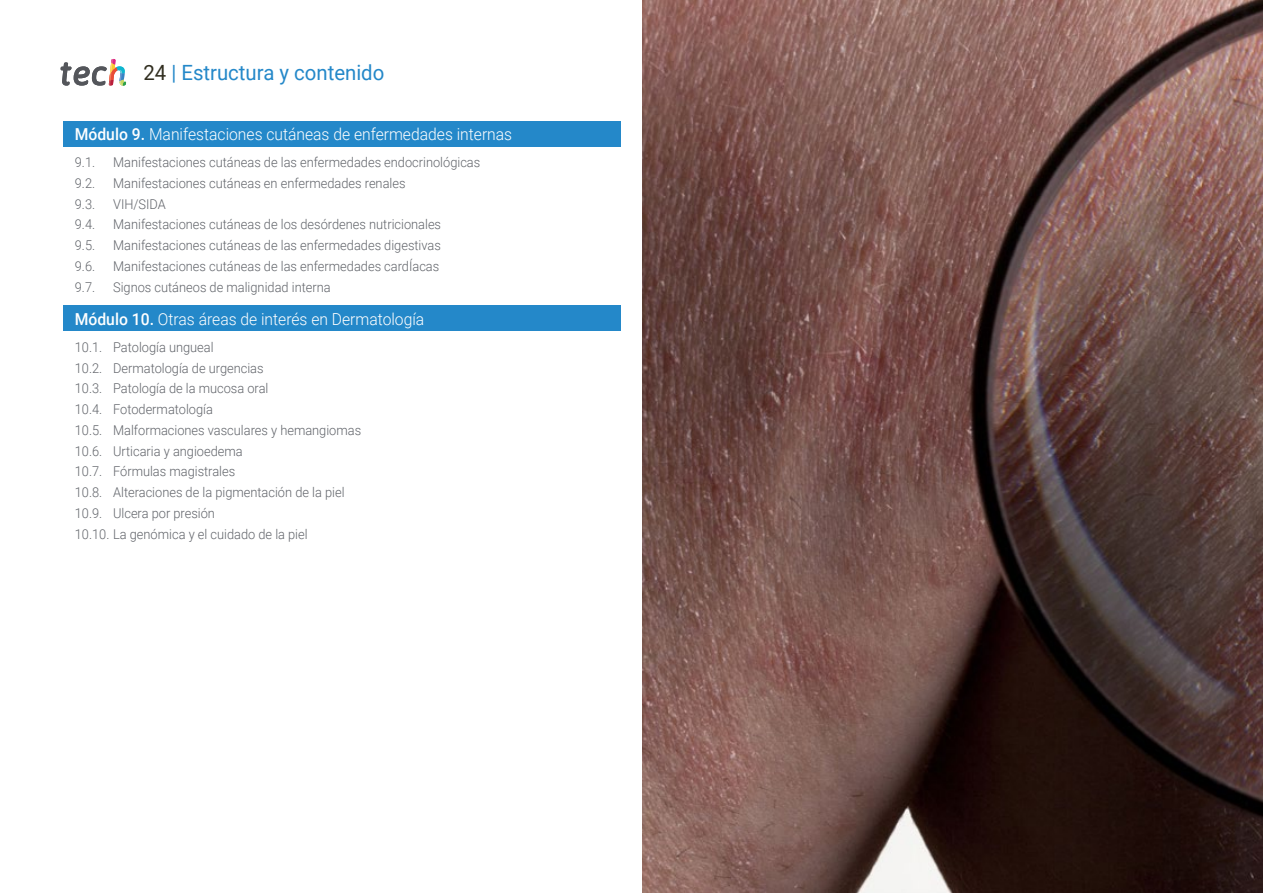
<style>
.page{position:relative;width:1263px;height:893px;background:#fff}
.page>*{position:absolute;margin:0;border:0;box-sizing:border-box;transform-origin:0 0}
.t1{font:21px "Roboto";color:#2488c9}
.t2{font:300 16.5px "Roboto";color:#fff;scale:.95 1}
.t3{font:300 13.5px/20.7px "Roboto";color:#61646a;scale:.95 1}
.s1{color:#312e20}
.s2{font-weight:500}
</style>
<div class="page">
<div style="left:64px;top:121px;width:557px;height:25px;background:#2488c9"></div>
<div style="left:64px;top:306px;width:557px;height:25px;background:#2488c9"></div>
<img style="left:642px;top:0;width:621px;height:893px">
<svg style="left:61px;top:59px;width:65px;height:27px"></svg>
<h1 class="t1" style="left:144px;top:57px;width:242px"><span class="s1">24</span> | Estructura y contenido</h1>
<p class="t2" style="left:75px;top:123px;width:462px"><span class="s2">Módulo 9.</span> Manifestaciones cutáneas de enfermedades internas</p>
<p class="t3" style="left:75px;top:151px;width:23px">9.1.</p>
<p class="t3" style="left:113px;top:151px;width:388px">Manifestaciones cutáneas de las enfermedades endocrinológicas</p>
<p class="t3" style="left:75px;top:172px;width:23px">9.2.</p>
<p class="t3" style="left:113px;top:172px;width:309px">Manifestaciones cutáneas en enfermedades renales</p>
<p class="t3" style="left:75px;top:193px;width:23px">9.3.</p>
<p class="t3" style="left:113px;top:193px;width:57px">VIH/SIDA</p>
<p class="t3" style="left:75px;top:214px;width:23px">9.4.</p>
<p class="t3" style="left:113px;top:214px;width:347px">Manifestaciones cutáneas de los desórdenes nutricionales</p>
<p class="t3" style="left:75px;top:234px;width:23px">9.5.</p>
<p class="t3" style="left:113px;top:234px;width:347px">Manifestaciones cutáneas de las enfermedades digestivas</p>
<p class="t3" style="left:75px;top:255px;width:23px">9.6.</p>
<p class="t3" style="left:113px;top:255px;width:345px">Manifestaciones cutáneas de las enfermedades cardÍacas</p>
<p class="t3" style="left:75px;top:276px;width:23px">9.7.</p>
<p class="t3" style="left:113px;top:276px;width:231px">Signos cutáneos de malignidad interna</p>
<p class="t2" style="left:75px;top:307px;width:369px"><span class="s2">Módulo 10.</span> Otras áreas de interés en Dermatología</p>
<p class="t3" style="left:75px;top:336px;width:303px">10.1. Patología ungueal<br>10.2. Dermatología de urgencias<br>10.3. Patología de la mucosa oral<br>10.4. Fotodermatología<br>10.5. Malformaciones vasculares y hemangiomas 10.6. Urticaria y angioedema<br>10.7. Fórmulas magistrales<br>10.8. Alteraciones de la pigmentación de la piel 10.9. Ulcera por presión<br>10.10. La genómica y el cuidado de la piel</p>
</div>
